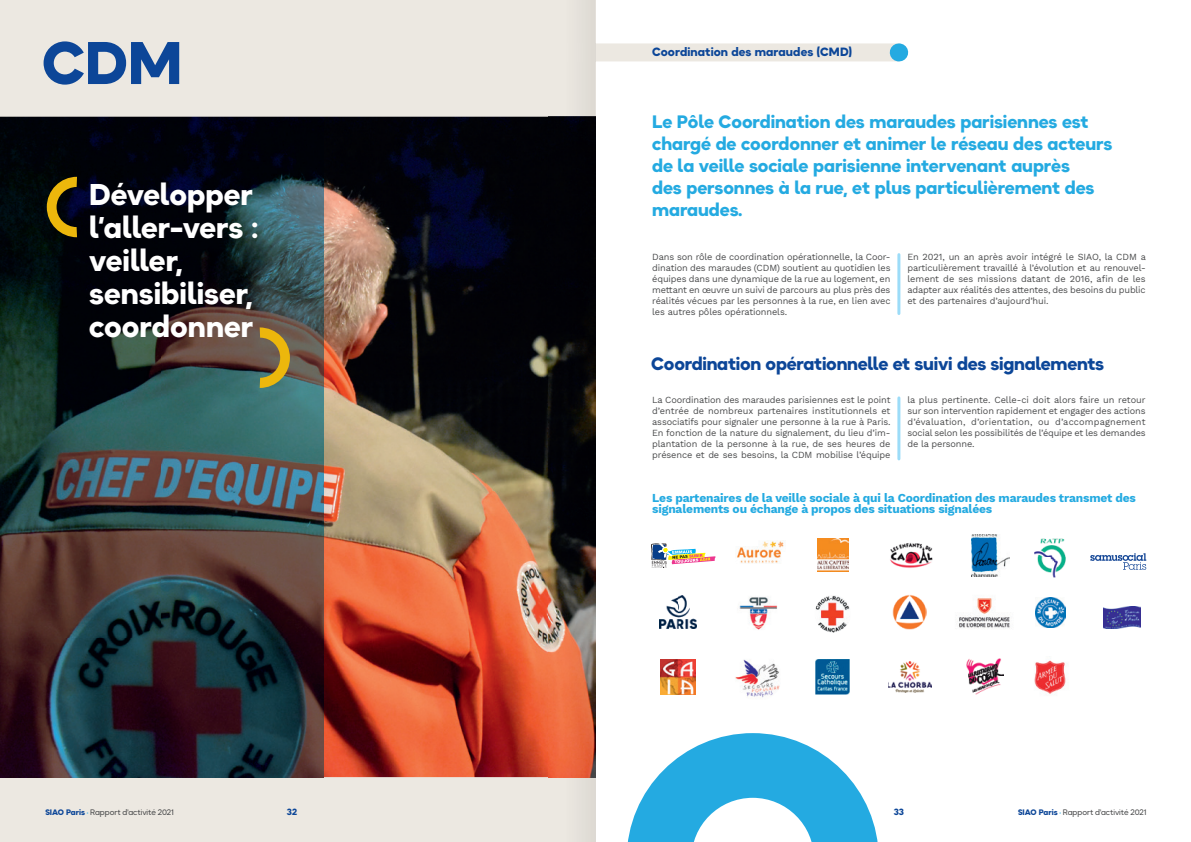
<style>
.page{position:relative;width:1191px;height:842px;background:#fff}
.page>*{position:absolute;margin:0;border:0;box-sizing:border-box;transform-origin:0 0}
.t1{font:900 60px "Okta Neue";color:#0c4698}
.t2{font:900 30px/33px "Okta Neue";color:#fff}
.t3{font:900 18px/22px "Okta Neue";letter-spacing:-.005em;color:#24aae1}
.t4{font:900 18px "Okta Neue";letter-spacing:-.015em;color:#0c4698}
.t5{font:700 12px/11px "Work Sans";letter-spacing:-.015em;color:#24aae1}
.t6{font:900 12px "Okta Neue";letter-spacing:.005em;color:#0c4698}
.t7{font:9.2px/11px "Work Sans";letter-spacing:-.015em;color:#4b4c4d;text-align:justify}
.t8{font:900 9px "Okta Neue";color:#0c4698}
.t9{font:8px "Okta Neue";color:#4b4c4d}
.s1{font-weight:900;color:#0c4698}
.s2{color:#24aae1}
</style>
<div class="page">
<div style="left:0;top:0;width:595px;height:842px;background:#ece8e1"></div>
<div style="left:457px;top:43px;width:449px;height:18px;background:#ece8e1;border-radius:9px"></div>
<svg style="left:898px;top:43px;width:1px;height:18px"></svg>
<img style="left:324px;top:117px;width:225px;height:660px">
<img style="left:0;top:117px;width:324px;height:660px">
<svg style="left:47px;top:177px;width:30px;height:60px;background:#66520f"></svg>
<svg style="left:260px;top:327px;width:30px;height:61px;background:#9c8336"></svg>
<img style="left:734px;top:654px;width:48px;height:47px;border-radius:24px">
<img style="left:1035px;top:597px;width:30px;height:30px">
<img style="left:1103px;top:606px;width:37px;height:23px">
<img style="left:737px;top:541px;width:47px;height:22px">
<img style="left:660px;top:596px;width:36px;height:32px">
<img style="left:1034px;top:660px;width:32px;height:34px">
<img style="left:959px;top:598px;width:51px;height:30px">
<img style="left:892px;top:595px;width:35px;height:35px">
<img style="left:1034px;top:538px;width:32px;height:39px">
<img style="left:890px;top:543px;width:43px;height:25px">
<img style="left:971px;top:535px;width:39px;height:42px">
<img style="left:888px;top:662px;width:43px;height:30px">
<img style="left:817px;top:538px;width:31px;height:34px">
<img style="left:815px;top:595px;width:35px;height:38px">
<img style="left:660px;top:660px;width:36px;height:35px">
<img style="left:816px;top:660px;width:33px;height:35px">
<img style="left:966px;top:659px;width:37px;height:35px">
<img style="left:739px;top:597px;width:38px;height:33px">
<hr style="left:897px;top:255px;width:3px;height:59px;background:#9cdcf8">
<hr style="left:897px;top:398px;width:3px;height:61px;background:#9cdcf8">
<svg style="left:651px;top:543px;width:64px;height:25px"></svg>
<svg style="left:1090px;top:553px;width:56px;height:17px"></svg>
<svg style="left:627px;top:733px;width:251px;height:109px"></svg>
<img style="left:549px;top:0;width:46px;height:842px">
<img style="left:549px;top:43px;width:46px;height:18px">
<h1 class="t1" style="left:42px;top:15px;width:142px">CDM</h1>
<h2 class="t2" style="left:89px;top:178px;width:171px">Développer l’aller-vers : veiller, sensibiliser, coordonner</h2>
<h3 class="t6" style="left:652px;top:42px;width:202px">Coordination des maraudes (CMD)</h3>
<h3 class="t3" style="left:652px;top:111px;width:462px">Le Pôle Coordination des maraudes parisiennes est chargé de coordonner et animer le réseau des acteurs de la veille sociale parisienne intervenant auprès<br>des personnes à la rue, et plus particulièrement des maraudes.</h3>
<p class="t7" style="left:652px;top:251px;width:240px">Dans son rôle de coordination opérationnelle, la Coor&shy;dination des maraudes (CDM) soutient au quotidien les équipes dans une dynamique de la rue au logement, en mettant en œuvre un suivi de parcours au plus près des réalités vécues par les personnes à la rue, en lien avec les autres pôles opérationnels.</p>
<p class="t7" style="left:907px;top:251px;width:240px">En 2021, un an après avoir intégré le SIAO, la CDM a particulièrement travaillé à l’évolution et au renouvel&shy;lement de ses missions datant de 2016, afin de les adapter aux réalités des attentes, des besoins du public et des partenaires d’aujourd’hui.</p>
<h3 class="t4" style="left:651px;top:349px;width:454px">Coordination opérationnelle et suivi des signalements</h3>
<p class="t7" style="left:652px;top:394px;width:240px">La Coordination des maraudes parisiennes est le point d’entrée de nombreux partenaires institutionnels et associatifs pour signaler une personne à la rue à Paris.<br>En fonction de la nature du signalement, du lieu d’im&shy;plantation de la personne à la rue, de ses heures de présence et de ses besoins, la CDM mobilise l’équipe</p>
<p class="t7" style="left:907px;top:394px;width:240px">la plus pertinente. Celle-ci doit alors faire un retour sur son intervention rapidement et engager des actions d’évaluation, d’orientation, ou d’accompagnement social selon les possibilités de l’équipe et les demandes de la personne.</p>
<h3 class="t5" style="left:652px;top:492px;width:485px">Les partenaires de la veille sociale à qui la Coordination des maraudes transmet des signalements ou échange à propos des situations signalées</h3>
<p class="t9" style="left:45px;top:806px;width:130px"><span class="s1">SIAO Paris</span> <span class="s2">•</span> Rapport d'activité 2021</p>
<p class="t8" style="left:287px;top:805px;width:12px">32</p>
<p class="t8" style="left:893px;top:805px;width:12px">33</p>
<p class="t9" style="left:1018px;top:806px;width:130px"><span class="s1">SIAO Paris</span> <span class="s2">•</span> Rapport d'activité 2021</p>
</div>
